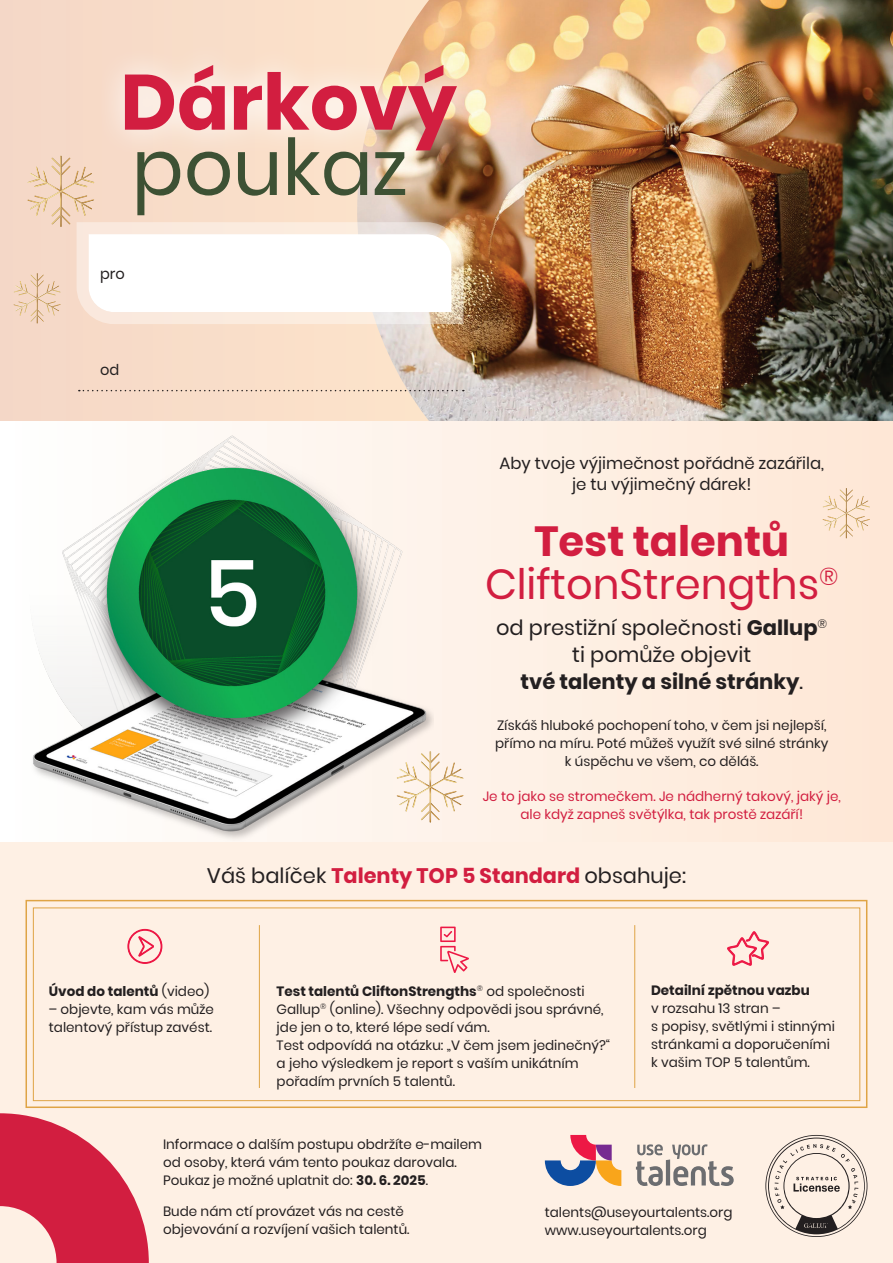
<style>
.page{position:relative;width:893px;height:1263px;background:#fff}
.page>*{position:absolute;margin:0;border:0;box-sizing:border-box;transform-origin:0 0}
.t1{font:700 78px "Poppins";color:#d21e40}
.t2{font:78px "Poppins";color:#3d5134}
.t3{font:42px "Poppins";color:#d21e40}
.t4{font:700 42px "Poppins";color:#d21e40}
.t5{font:21px "Poppins";color:#231f20}
.t6{font:700 21px "Poppins";color:#231f20}
.t7{font:16.5px "Poppins";color:#231f20}
.t8{font:15px "Poppins";color:#231f20}
.t9{font:13.5px/18px "Poppins";color:#231f20}
.t10{font:13.5px "Poppins";color:#d21e40}
.t11{font:700 13.5px "Poppins";color:#231f20}
.s1{font-weight:700}
.s2{font-weight:400}
.s3{font-weight:700;color:#d21e40}
</style>
<div class="page">
<div style="left:0;top:796px;width:893px;height:467px;background:#fef0e4"></div>
<div style="left:0;top:0;width:540px;height:421px;background:#f7dac8"></div>
<img style="left:358px;top:0;width:535px;height:421px">
<div style="left:0;top:421px;width:893px;height:421px;background:linear-gradient(to right,#fefffe,#fee7d5)"></div>
<svg style="left:115px;top:41px;width:367px;height:136px"></svg>
<svg style="left:765px;top:1135px;width:102px;height:102px"></svg>
<svg style="left:545px;top:1135px;width:76px;height:51px"></svg>
<svg style="left:636px;top:1144px;width:98px;height:42px"></svg>
<svg style="left:0;top:1113px;width:149px;height:150px"></svg>
<svg style="left:79px;top:390px;width:385px;height:1px"></svg>
<img style="left:26px;top:435px;width:408px;height:407px">
<img style="left:53px;top:187px;width:34px;height:8px">
<svg style="left:27px;top:158px;width:67px;height:29px"></svg>
<svg style="left:14px;top:195px;width:451px;height:131px"></svg>
<img style="left:824px;top:510px;width:44px;height:6px">
<svg style="left:823px;top:516px;width:47px;height:21px"></svg>
<svg style="left:823px;top:489px;width:47px;height:21px"></svg>
<div style="left:33px;top:908px;width:827px;height:193px;border:1px solid #dfa445"></div>
<div style="left:26px;top:900px;width:841px;height:208px;border:2px solid #dfa445"></div>
<img style="left:399px;top:783px;width:62px;height:8px">
<svg style="left:397px;top:791px;width:67px;height:29px"></svg>
<svg style="left:397px;top:753px;width:67px;height:30px;background:#f6e7d6"></svg>
<svg style="left:127px;top:929px;width:35px;height:35px"></svg>
<svg style="left:727px;top:931px;width:42px;height:35px"></svg>
<svg style="left:440px;top:926px;width:29px;height:47px"></svg>
<hr style="left:634px;top:925px;width:1px;height:163px;background:#dfa445">
<hr style="left:259px;top:925px;width:1px;height:163px;background:#dfa445">
<p class="t1" style="left:120px;top:57px;width:338px">Dárkový</p>
<p class="t2" style="left:132px;top:122px;width:277px">poukaz</p>
<p class="t8" style="left:100px;top:265px;width:26px">pro</p>
<p class="t8" style="left:100px;top:361px;width:21px">od</p>
<p class="t7" style="left:499px;top:453px;width:326px">Aby tvoje výjimečnost pořádně zazářila,</p>
<p class="t7" style="left:572px;top:474px;width:181px">je tu výjimečný dárek!</p>
<p class="t4" style="left:534px;top:517px;width:256px">Test talentů</p>
<p class="t3" style="left:485px;top:560px;width:355px">CliftonStrengths<sup>®</sup></p>
<p class="t5" style="left:496px;top:615px;width:333px">od prestižní společnosti <span class="s1">Gallup</span><sup>®</sup></p>
<p class="t5" style="left:572px;top:642px;width:180px">ti pomůže objevit</p>
<p class="t6" style="left:520px;top:669px;width:284px">tvé talenty a silné stránky<span class="s2">.</span></p>
<p class="t9" style="left:497px;top:716px;width:331px">Získáš hluboké pochopení toho, v čem jsi nejlepší,</p>
<p class="t9" style="left:495px;top:734px;width:335px">přímo na míru. Poté můžeš využít své silné stránky</p>
<p class="t9" style="left:565px;top:752px;width:195px">k úspěchu ve všem, co děláš.</p>
<p class="t10" style="left:483px;top:788px;width:360px">Je to jako se stromečkem. Je nádherný takový, jaký je,</p>
<p class="t10" style="left:520px;top:806px;width:284px">ale když zapneš světýlka, tak prostě zazáří!</p>
<p class="t5" style="left:207px;top:863px;width:481px">Váš balíček <span class="s3">Talenty TOP 5 Standard</span> obsahuje:</p>
<p class="t11" style="left:49px;top:983px;width:162px">Úvod do talentů <span class="s2">(video)</span></p>
<p class="t9" style="left:49px;top:1000px;width:167px">– objevte, kam vás může talentový přístup zavést.</p>
<p class="t11" style="left:277px;top:983px;width:310px">Test talentů CliftonStrengths<sup>®</sup> <span class="s2">od společnosti</span></p>
<p class="t9" style="left:277px;top:1000px;width:328px">Gallup<sup>®</sup> (online). Všechny odpovědi jsou správné, jde jen o to, které lépe sedí vám.</p>
<p class="t9" style="left:277px;top:1036px;width:335px">Test odpovídá na otázku: „V čem jsem jedinečný?“ a jeho výsledkem je report s vaším unikátním pořadím prvních 5 talentů.</p>
<p class="t11" style="left:651px;top:983px;width:160px">Detailní zpětnou vazbu</p>
<p class="t9" style="left:651px;top:1000px;width:131px">v rozsahu 13 stran –</p>
<p class="t9" style="left:651px;top:1018px;width:185px">s popisy, světlými i stinnými stránkami a doporučeními</p>
<p class="t9" style="left:651px;top:1054px;width:160px">k vašim TOP 5 talentům.</p>
<p class="t9" style="left:163px;top:1135px;width:320px">Informace o dalším postupu obdržíte e-mailem</p>
<p class="t9" style="left:163px;top:1153px;width:295px">od osoby, která vám tento poukaz darovala.</p>
<p class="t9" style="left:163px;top:1171px;width:267px">Poukaz je možné uplatnit do: <span class="s1">30. 6. 2025</span>.</p>
<p class="t9" style="left:163px;top:1202px;width:242px">Bude nám ctí provázet vás na cestě</p>
<p class="t9" style="left:163px;top:1220px;width:248px">objevování a rozvíjení vašich talentů.</p>
<p class="t9" style="left:545px;top:1203px;width:189px">talents@useyourtalents.org</p>
<p class="t9" style="left:545px;top:1221px;width:164px">www.useyourtalents.org</p>
</div>
